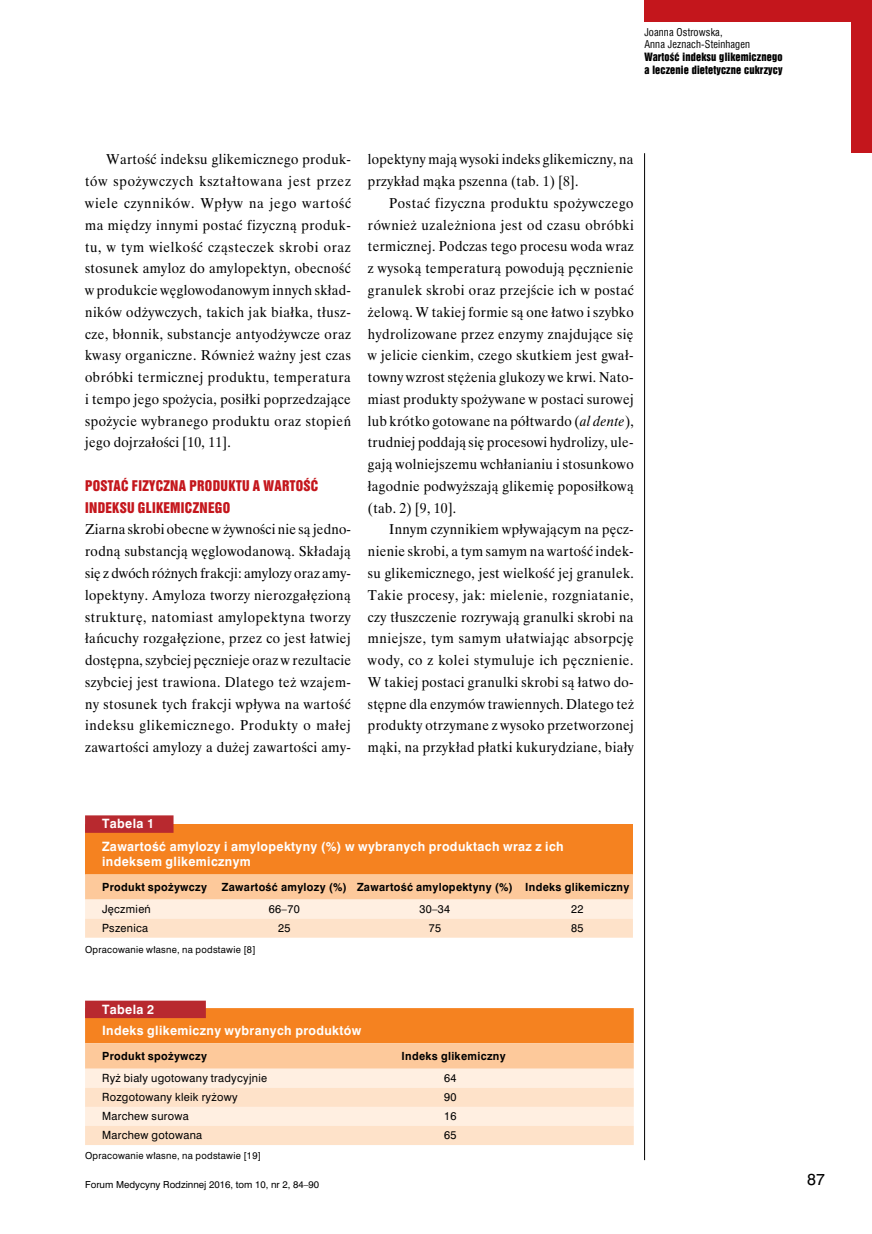
<style>
.page{position:relative;width:872px;height:1234px;background:#fff}
.page>*{position:absolute;margin:0;border:0;box-sizing:border-box;transform-origin:0 0}
.t1{font:15px "Swis 721 PL";color:#000}
.t2{font:14.25px/21.8px "Time Ibis EE";letter-spacing:.025em;color:#000;text-align:justify;scale:.95 1}
.t3{font:13.5px/21.8px "Swis 921 EU";letter-spacing:.025em;color:#c4161c}
.t4{font:700 12px/22.2px "Swis 721 PL";letter-spacing:.03em;color:#fff}
.t5{font:10.5px "Swis 721 PL";letter-spacing:.03em;color:#000}
.t6{font:700 10.5px "Swis 721 PL";letter-spacing:.03em;color:#000}
.t7{font:10.5px/12.8px "Swis 921 EU";letter-spacing:.01em;color:#000}
.t8{font:10.5px/12.8px "Swis 721 Cn EU";letter-spacing:.01em;color:#000}
.t9{font:9px "Swis 721 PL";letter-spacing:.03em;color:#000}
.t10{font:9px "Swis 721 PL";color:#000}
.s1{font-style:italic}
</style>
<div class="page">
<hr style="left:644px;top:153px;width:1px;height:1006px;background:#000">
<div style="left:644px;top:0;width:228px;height:21px;background:#c4161c"></div>
<div style="left:850px;top:0;width:22px;height:153px;background:#c4161c"></div>
<div style="left:85px;top:823px;width:548px;height:50px;background:#f58220"></div>
<svg style="left:85px;top:873px;width:548px;height:64px;background:#fddabb"></svg>
<div style="left:85px;top:815px;width:88px;height:17px;background:#b8292f"></div>
<svg style="left:85px;top:1008px;width:549px;height:136px;background:#fbc99d"></svg>
<div style="left:85px;top:1000px;width:121px;height:17px;background:#b8292f"></div>
<p class="t8" style="left:644px;top:25px;width:107px">Joanna Ostrowska,<br>Anna Jeznach-Steinhagen</p>
<p class="t7" style="left:644px;top:51px;width:140px">Wartość indeksu glikemicznego a leczenie dietetyczne cukrzycy</p>
<p class="t2" style="left:85px;top:148px;width:281px;text-indent:21px">Wartość indeksu glikemicznego produk&shy;tów spożywczych kształtowana jest przez wiele czynników. Wpływ na jego wartość ma między innymi postać fizyczną produk&shy;tu, w tym wielkość cząsteczek skrobi oraz stosunek amyloz do amylopektyn, obecność w produkcie węglowodanowym innych skład&shy;ników odżywczych, takich jak białka, tłusz&shy;cze, błonnik, substancje antyodżywcze oraz kwasy organiczne. Również ważny jest czas obróbki termicznej produktu, temperatura i tempo jego spożycia, posiłki poprzedzające spożycie wybranego produktu oraz stopień jego dojrzałości [10, 11].</p>
<p class="t3" style="left:85px;top:474px;width:235px">POSTAĆ FIZYCZNA PRODUKTU A WARTOŚĆ<br>INDEKSU GLIKEMICZNEGO</p>
<p class="t2" style="left:85px;top:518px;width:281px">Ziarna skrobi obecne w żywności nie są jedno&shy;rodną substancją węglowodanową. Składają się z dwóch różnych frakcji: amylozy oraz amy&shy;lopektyny. Amyloza tworzy nierozgałęzioną strukturę, natomiast amylopektyna tworzy łańcuchy rozgałęzione, przez co jest łatwiej dostępna, szybciej pęcznieje oraz w rezultacie szybciej jest trawiona. Dlatego też wzajem&shy;ny stosunek tych frakcji wpływa na wartość indeksu glikemicznego. Produkty o małej zawartości amylozy a dużej zawartości amy-</p>
<p class="t2" style="left:368px;top:148px;width:281px">lopektyny mają wysoki indeks glikemiczny, na przykład mąka pszenna (tab. 1) [8].</p>
<p class="t2" style="left:368px;top:192px;width:281px;text-indent:21px">Postać fizyczna produktu spożywczego również uzależniona jest od czasu obróbki termicznej. Podczas tego procesu woda wraz z wysoką temperaturą powodują pęcznienie granulek skrobi oraz przejście ich w postać żelową. W takiej formie są one łatwo i szybko hydrolizowane przez enzymy znajdujące się w jelicie cienkim, czego skutkiem jest gwał&shy;towny wzrost stężenia glukozy we krwi. Nato&shy;miast produkty spożywane w postaci surowej lub krótko gotowane na półtwardo (<span class="s1">al dente</span>), trudniej poddają się procesowi hydrolizy, ule&shy;gają wolniejszemu wchłanianiu i stosunkowo łagodnie podwyższają glikemię poposiłkową (tab. 2) [9, 10].</p>
<p class="t2" style="left:368px;top:518px;width:281px;text-indent:21px">Innym czynnikiem wpływającym na pęcz&shy;nienie skrobi, a tym samym na wartość indek&shy;su glikemicznego, jest wielkość jej granulek.<br>Takie procesy, jak: mielenie, rozgniatanie, czy tłuszczenie rozrywają granulki skrobi na mniejsze, tym samym ułatwiając absorpcję wody, co z kolei stymuluje ich pęcznienie.<br>W takiej postaci granulki skrobi są łatwo do&shy;stępne dla enzymów trawiennych. Dlatego też produkty otrzymane z wysoko przetworzonej mąki, na przykład płatki kukurydziane, biały</p>
<p class="t4" style="left:102px;top:812px;width:463px">Tabela 1<br>Zawartość amylozy i amylopektyny (%) w wybranych produktach wraz z ich</p>
<p class="t4" style="left:102px;top:849px;width:150px">indeksem glikemicznym</p>
<p class="t6" style="left:102px;top:880px;width:106px">Produkt spożywczy</p>
<p class="t6" style="left:222px;top:880px;width:409px">Zawartość amylozy (%) Zawartość amylopektyny (%) Indeks glikemiczny</p>
<p class="t5" style="left:102px;top:902px;width:50px">Jęczmień</p>
<p class="t5" style="left:269px;top:902px;width:32px">66–70</p>
<p class="t5" style="left:419px;top:902px;width:32px">30–34</p>
<p class="t5" style="left:571px;top:902px;width:14px">22</p>
<p class="t5" style="left:102px;top:921px;width:48px">Pszenica</p>
<p class="t5" style="left:278px;top:921px;width:14px">25</p>
<p class="t5" style="left:429px;top:921px;width:14px">75</p>
<p class="t5" style="left:571px;top:921px;width:14px">85</p>
<p class="t9" style="left:85px;top:943px;width:172px">Opracowanie własne, na podstawie [8]</p>
<p class="t4" style="left:102px;top:998px;width:261px;line-height:21.1px">Tabela 2<br>Indeks glikemiczny wybranych produktów</p>
<p class="t6" style="left:102px;top:1049px;width:106px">Produkt spożywczy</p>
<p class="t6" style="left:401px;top:1049px;width:106px">Indeks glikemiczny</p>
<p class="t5" style="left:102px;top:1071px;width:167px">Ryż biały ugotowany tradycyjnie</p>
<p class="t5" style="left:444px;top:1071px;width:14px">64</p>
<p class="t5" style="left:102px;top:1090px;width:137px">Rozgotowany kleik ryżowy</p>
<p class="t5" style="left:444px;top:1090px;width:14px">90</p>
<p class="t5" style="left:102px;top:1109px;width:88px">Marchew surowa</p>
<p class="t5" style="left:444px;top:1109px;width:14px">16</p>
<p class="t5" style="left:102px;top:1128px;width:102px">Marchew gotowana</p>
<p class="t5" style="left:444px;top:1128px;width:14px">65</p>
<p class="t9" style="left:85px;top:1148px;width:178px">Opracowanie własne, na podstawie [19]</p>
<p class="t10" style="left:85px;top:1178px;width:236px">Forum Medycyny Rodzinnej 2016, tom 10, nr 2, 84–90</p>
<p class="t1" style="left:807px;top:1169px;width:19px">87</p>
</div>
